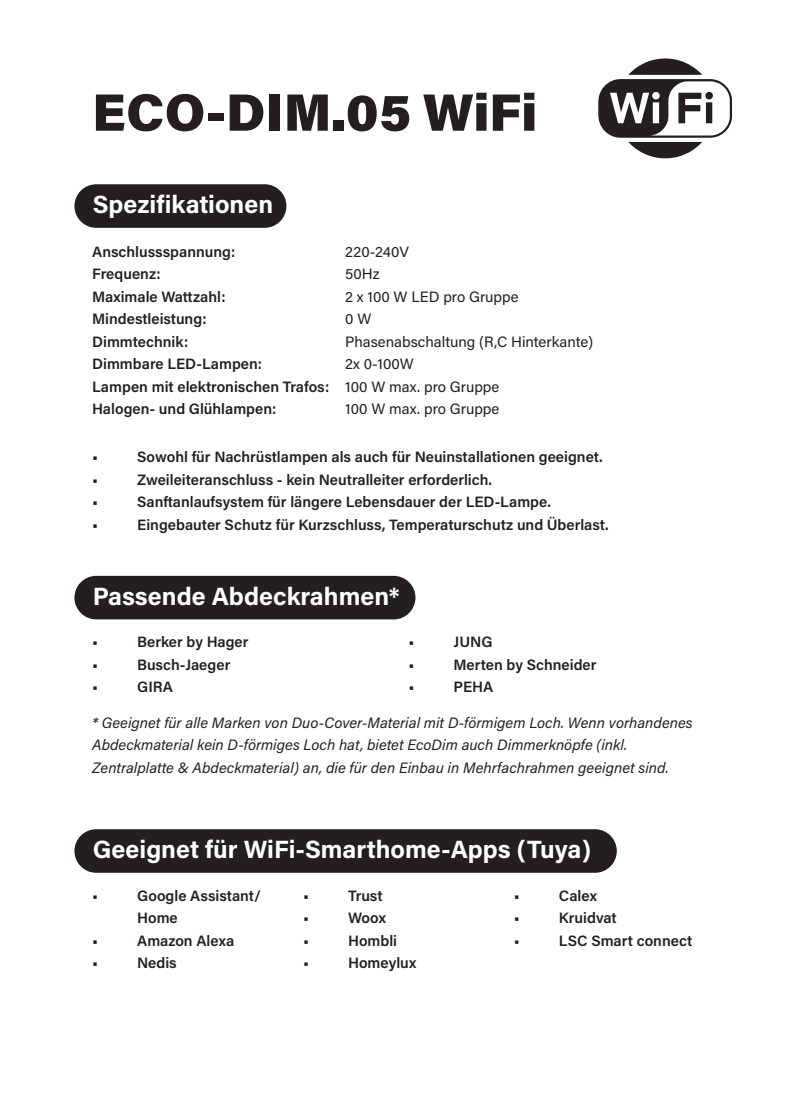
<style>
.page{position:relative;width:787px;height:1095px;background:#fff}
.page>*{position:absolute;margin:0;border:0;box-sizing:border-box;transform-origin:0 0}
.t1{font:900 52.5px "Acumin Pro";color:#231f20}
.t2{font:700 25px "Acumin Pro";color:#fff}
.t3{font:600 15px/22.5px "Acumin Pro";color:#231f20}
.t4{font:italic 15px/22.5px "Acumin Pro";color:#231f20}
.t5{font:15px/22.5px "Acumin Pro";color:#231f20}
</style>
<div class="page">
<div style="left:74px;top:184px;width:212px;height:44px;background:#231f20;border-radius:22px"></div>
<div style="left:74px;top:576px;width:341px;height:43px;background:#231f20;border-radius:22px"></div>
<svg style="left:598px;top:58px;width:134px;height:100px"></svg>
<div style="left:705px;top:92px;width:8px;height:7px;background:#231f20;border-radius:50%"></div>
<div style="left:74px;top:829px;width:543px;height:44px;background:#231f20;border-radius:22px"></div>
<h1 class="t1" style="left:92px;top:75px;width:446px">ECO-DIM.05 WiFi</h1>
<h2 class="t2" style="left:93px;top:187px;width:182px">Spezifikationen</h2>
<p class="t3" style="left:92px;top:239px;width:239px">Anschlussspannung:<br>Frequenz:<br>Maximale Wattzahl:<br>Mindestleistung:<br>Dimmtechnik:<br>Dimmbare LED-Lampen:<br>Lampen mit elektronischen Trafos:<br>Halogen- und Glühlampen:</p>
<p class="t5" style="left:345px;top:239px;width:249px">220-240V<br>50Hz<br>2 x 100 W LED pro Gruppe<br>0 W<br>Phasenabschaltung (R,C Hinterkante)<br>2x 0-100W<br>100 W max. pro Gruppe<br>100 W max. pro Gruppe</p>
<p class="t3" style="left:92px;top:445px;width:8px">•</p>
<p class="t3" style="left:137px;top:445px;width:467px">Sowohl für Nachrüstlampen als auch für Neuinstallationen geeignet.</p>
<p class="t3" style="left:92px;top:467px;width:8px">•</p>
<p class="t3" style="left:137px;top:467px;width:356px">Zweileiteranschluss - kein Neutralleiter erforderlich.</p>
<p class="t3" style="left:92px;top:490px;width:8px">•</p>
<p class="t3" style="left:137px;top:490px;width:415px">Sanftanlaufsystem für längere Lebensdauer der LED-Lampe.</p>
<p class="t3" style="left:92px;top:512px;width:8px">•</p>
<p class="t3" style="left:137px;top:512px;width:473px">Eingebauter Schutz für Kurzschluss, Temperaturschutz und Überlast.</p>
<h2 class="t2" style="left:93px;top:578px;width:308px">Passende Abdeckrahmen*</h2>
<p class="t3" style="left:92px;top:630px;width:8px">•</p>
<p class="t3" style="left:137px;top:630px;width:113px">Berker by Hager</p>
<p class="t3" style="left:92px;top:653px;width:8px">•</p>
<p class="t3" style="left:137px;top:653px;width:95px">Busch-Jaeger</p>
<p class="t3" style="left:92px;top:675px;width:8px">•</p>
<p class="t3" style="left:137px;top:675px;width:37px">GIRA</p>
<p class="t3" style="left:408px;top:630px;width:8px">•</p>
<p class="t3" style="left:453px;top:630px;width:41px">JUNG</p>
<p class="t3" style="left:408px;top:653px;width:8px">•</p>
<p class="t3" style="left:453px;top:653px;width:144px">Merten by Schneider</p>
<p class="t3" style="left:408px;top:675px;width:8px">•</p>
<p class="t3" style="left:453px;top:675px;width:41px">PEHA</p>
<p class="t4" style="left:92px;top:711px;width:602px">* Geeignet für alle Marken von Duo-Cover-Material mit D-förmigem Loch. Wenn vorhandenes<br>Abdeckmaterial kein D-förmiges Loch hat, bietet EcoDim auch Dimmerknöpfe (inkl.<br>Zentralplatte &amp; Abdeckmaterial) an, die für den Einbau in Mehrfachrahmen geeignet sind.</p>
<h2 class="t2" style="left:93px;top:832px;width:500px">Geeignet für WiFi-Smarthome-Apps (Tuya)</h2>
<p class="t3" style="left:92px;top:884px;width:8px">•</p>
<p class="t3" style="left:137px;top:884px;width:125px">Google Assistant/<br>Home</p>
<p class="t3" style="left:92px;top:929px;width:8px">•</p>
<p class="t3" style="left:137px;top:929px;width:99px">Amazon Alexa</p>
<p class="t3" style="left:92px;top:951px;width:8px">•</p>
<p class="t3" style="left:137px;top:951px;width:41px">Nedis</p>
<p class="t3" style="left:514px;top:884px;width:8px">•</p>
<p class="t3" style="left:559px;top:884px;width:39px">Calex</p>
<p class="t3" style="left:514px;top:906px;width:8px">•</p>
<p class="t3" style="left:559px;top:906px;width:59px">Kruidvat</p>
<p class="t3" style="left:514px;top:929px;width:8px">•</p>
<p class="t3" style="left:559px;top:929px;width:135px">LSC Smart connect</p>
<p class="t3" style="left:303px;top:884px;width:8px">•</p>
<p class="t3" style="left:348px;top:884px;width:36px">Trust</p>
<p class="t3" style="left:303px;top:906px;width:8px">•</p>
<p class="t3" style="left:348px;top:906px;width:39px">Woox</p>
<p class="t3" style="left:303px;top:929px;width:8px">•</p>
<p class="t3" style="left:348px;top:929px;width:51px">Hombli</p>
<p class="t3" style="left:303px;top:951px;width:8px">•</p>
<p class="t3" style="left:348px;top:951px;width:70px">Homeylux</p>
</div>
